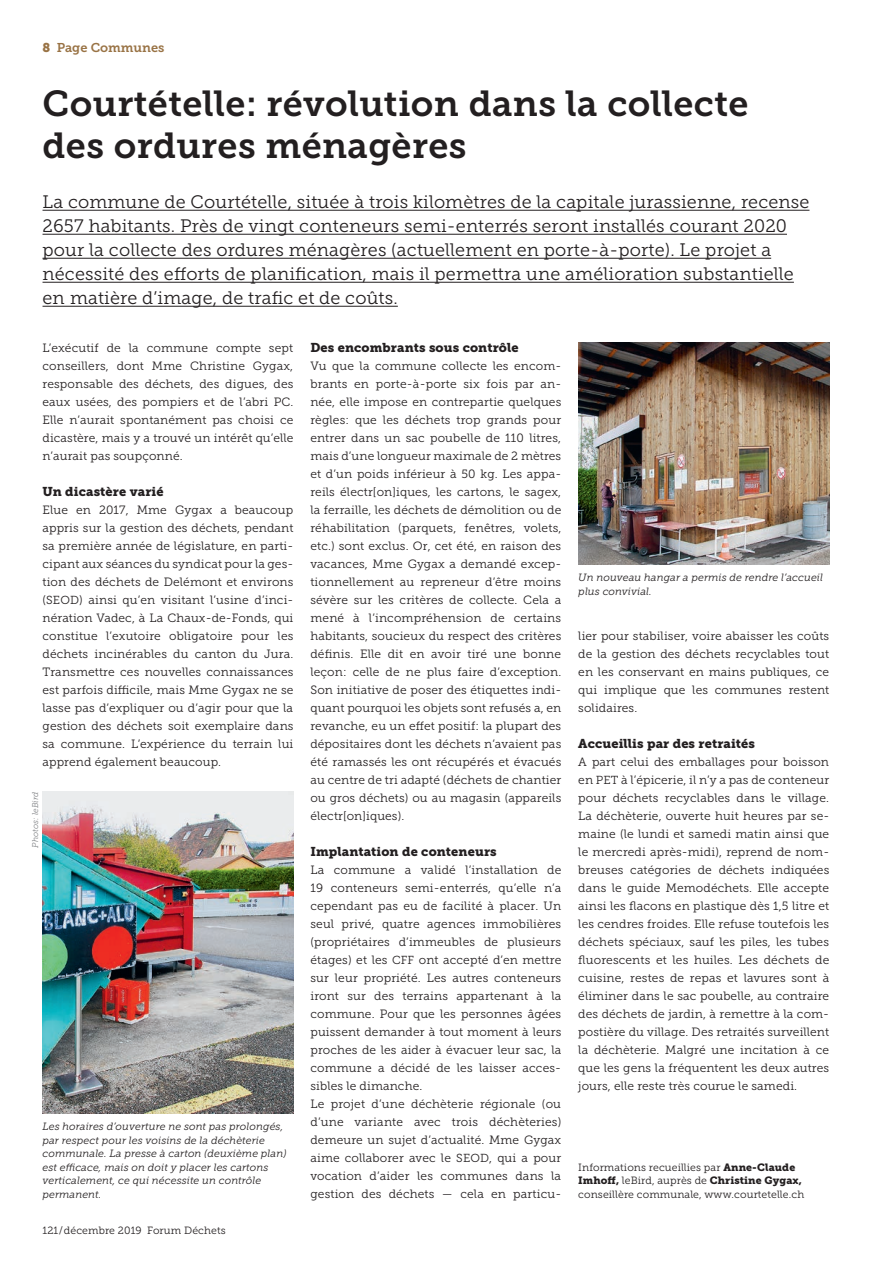
<style>
.page{position:relative;width:893px;height:1263px;background:#fff}
.page>*{position:absolute;margin:0;border:0;box-sizing:border-box;transform-origin:0 0}
.t1{font:36px/42px "Museo Slab 700";letter-spacing:.01em;color:#231f20}
.t2{font:18px/24px "Museo Slab 300";letter-spacing:.01em;color:#231f20}
.t3{font:12.75px "Museo Slab 900";letter-spacing:.01em;color:#231f20}
.t4{font:12.75px "Museo Slab 700";color:#997345}
.t5{font:12px/18px "Museo Slab 300";letter-spacing:.01em;color:#231f20;text-align:justify}
.t6{font:italic 10.5px/13.5px "Museo Slab 300";letter-spacing:.01em;color:#231f20}
.t7{font:10.5px "Museo Slab 300";letter-spacing:.01em;color:#231f20}
.t8{font:10.5px "Museo Slab 900";letter-spacing:.01em;color:#231f20}
.t9{font:italic 8.25px "Museo Slab 300";letter-spacing:.005em;color:#808285}
.s1{font-family:"Museo Slab 900"}
.s2{font-size:11.7px}
.s3{font-family:"Museo Slab 300"}
</style>
<div class="page">
<hr style="left:43px;top:210px;width:766px;height:1px;background:#231f20">
<hr style="left:43px;top:234px;width:744px;height:1px;background:#231f20">
<hr style="left:43px;top:258px;width:728px;height:1px;background:#231f20">
<hr style="left:43px;top:282px;width:751px;height:1px;background:#231f20">
<hr style="left:43px;top:306px;width:355px;height:1px;background:#231f20">
<img style="left:43px;top:792px;width:250px;height:321px">
<img style="left:578px;top:343px;width:251px;height:222px">
<p class="t4" style="left:43px;top:40px;width:123px"><span class="s1">8</span> Page Communes</p>
<h1 class="t1" style="left:43px;top:83px;width:707px">Courtételle: révolution dans la collecte des ordures ménagères</h1>
<p class="t2" style="left:43px;top:190px;width:768px">La commune de Courtételle, située à trois kilomètres de la capitale jurassienne, recense 2657 habitants. Près de vingt conteneurs semi-enterrés seront installés courant 2020 pour la collecte des ordures ménagères (actuellement en porte-à-porte). Le projet a nécessité des efforts de planification, mais il permettra une amélioration substantielle en matière d’image, de trafic et de coûts.</p>
<p class="t5" style="left:43px;top:339px;width:252px">L’exécutif de la commune compte sept conseillers, dont Mme Christine Gygax, responsable des déchets, des digues, des eaux usées, des pompiers et de l’abri PC.<br>Elle n’aurait spontanément pas choisi ce dicastère, mais y a trouvé un intérêt qu’elle n’aurait pas soupçonné.</p>
<p class="t3" style="left:43px;top:484px;width:123px">Un dicastère varié</p>
<p class="t5" style="left:43px;top:501px;width:253px">Elue en 2017, Mme Gygax a beaucoup appris sur la gestion des déchets, pendant sa première année de législature, en parti&shy;cipant aux séances du syndicat pour la ges&shy;tion des déchets de Delémont et environs (<span class="s2">SEOD</span>) ainsi qu’en visitant l’usine d’inci&shy;nération Vadec, à La Chaux-de-Fonds, qui constitue l’exutoire obligatoire pour les déchets incinérables du canton du Jura.<br>Transmettre ces nouvelles connaissances est parfois difficile, mais Mme Gygax ne se lasse pas d’expliquer ou d’agir pour que la gestion des déchets soit exemplaire dans sa commune. L’expérience du terrain lui apprend également beaucoup.</p>
<p class="t3" style="left:310px;top:340px;width:210px">Des encombrants sous contrôle</p>
<p class="t5" style="left:310px;top:357px;width:253px">Vu que la commune collecte les encom&shy;brants en porte-à-porte six fois par an&shy;née, elle impose en contrepartie quelques règles: que les déchets trop grands pour entrer dans un sac poubelle de 110 litres, mais d’une longueur maximale de 2 mètres et d’un poids inférieur à 50 kg. Les appa&shy;reils électr[on]iques, les cartons, le sagex, la ferraille, les déchets de démolition ou de réhabilitation (parquets, fenêtres, volets, etc.) sont exclus. Or, cet été, en raison des vacances, Mme Gygax a demandé excep&shy;tionnellement au repreneur d’être moins sévère sur les critères de collecte. Cela a mené à l’incompréhension de certains habitants, soucieux du respect des critères définis. Elle dit en avoir tiré une bonne leçon: celle de ne plus faire d’exception.<br>Son initiative de poser des étiquettes indi&shy;quant pourquoi les objets sont refusés a, en revanche, eu un effet positif: la plupart des dépositaires dont les déchets n’avaient pas été ramassés les ont récupérés et évacués au centre de tri adapté (déchets de chantier ou gros déchets) ou au magasin (appareils électr[on]iques).</p>
<p class="t3" style="left:310px;top:844px;width:188px">Implantation de conteneurs</p>
<p class="t5" style="left:310px;top:861px;width:253px;text-align:left">La commune a validé l’installation de 19 conteneurs semi-enterrés, qu’elle n’a cependant pas eu de facilité à placer. Un seul privé, quatre agences immobilières (propriétaires d’immeubles de plusieurs étages) et les <span class="s2">CFF</span> ont accepté d’en mettre sur leur propriété. Les autres conteneurs iront sur des terrains appartenant à la commune. Pour que les personnes âgées puissent demander à tout moment à leurs proches de les aider à évacuer leur sac, la commune a décidé de les laisser acces&shy;sibles le dimanche.<br>Le projet d’une déchèterie régionale (ou d’une variante avec trois déchèteries) demeure un sujet d’actualité. Mme Gygax aime collaborer avec le <span class="s2">SEOD</span>, qui a pour vocation d’aider les communes dans la gestion des déchets — cela en particu-</p>
<p class="t6" style="left:578px;top:571px;width:246px">Un nouveau hangar a permis de rendre l’accueil plus convivial.</p>
<p class="t5" style="left:578px;top:627px;width:253px">lier pour stabiliser, voire abaisser les coûts de la gestion des déchets recyclables tout en les conservant en mains publiques, ce qui implique que les communes restent solidaires.</p>
<p class="t3" style="left:578px;top:736px;width:178px">Accueillis par des retraités</p>
<p class="t5" style="left:578px;top:753px;width:252px">A part celui des emballages pour boisson en <span class="s2">PET</span> à l’épicerie, il n’y a pas de conteneur pour déchets recyclables dans le village.<br>La déchèterie, ouverte huit heures par se&shy;maine (le lundi et samedi matin ainsi que le mercredi après-midi), reprend de nom&shy;breuses catégories de déchets indiquées dans le guide Memodéchets. Elle accepte ainsi les flacons en plastique dès 1,5 litre et les cendres froides. Elle refuse toutefois les déchets spéciaux, sauf les piles, les tubes fluorescents et les huiles. Les déchets de cuisine, restes de repas et lavures sont à éliminer dans le sac poubelle, au contraire des déchets de jardin, à remettre à la com&shy;postière du village. Des retraités surveillent la déchèterie. Malgré une incitation à ce que les gens la fréquentent les deux autres jours, elle reste très courue le samedi.</p>
<p class="t9" style="left:31px;top:848px;width:58px;rotate:-90deg">Photos: leBird</p>
<p class="t6" style="left:43px;top:1120px;width:246px">Les horaires d’ouverture ne sont pas prolongés, par respect pour les voisins de la déchèterie communale. La presse à carton (deuxième plan) est efficace, mais on doit y placer les cartons verticalement, ce qui nécessite un contrôle permanent.</p>
<p class="t7" style="left:578px;top:1161px;width:218px">Informations recueillies par <span class="s1">Anne-Claude</span></p>
<p class="t8" style="left:578px;top:1175px;width:225px">Imhoff, <span class="s3">leBird, auprès de</span> Christine Gygax,</p>
<p class="t7" style="left:578px;top:1188px;width:227px">conseillère communale, www.courtetelle.ch</p>
<p class="t7" style="left:43px;top:1224px;width:185px">121/décembre 2019 Forum Déchets</p>
</div>
